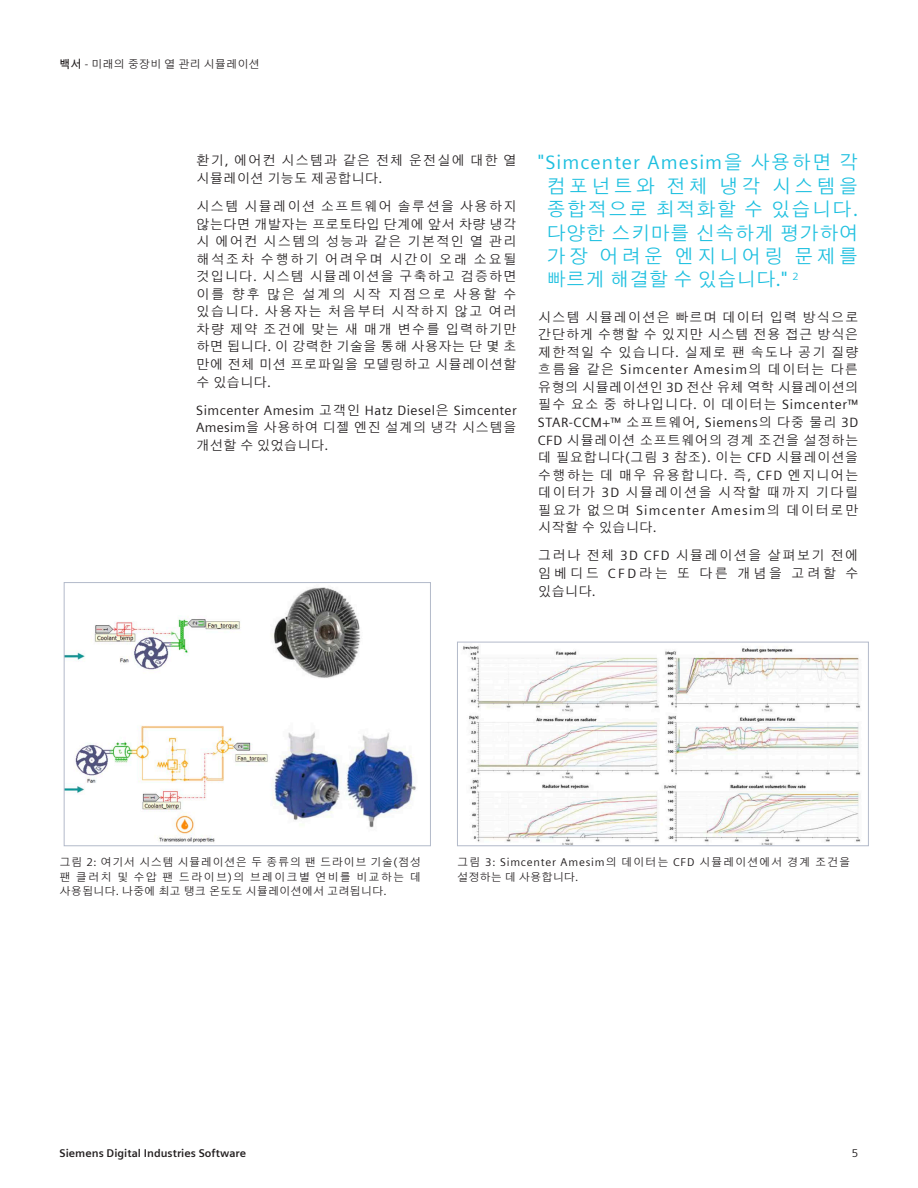
<style>
.page{position:relative;width:918px;height:1188px;background:#fff}
.page>*{position:absolute;margin:0;border:0;box-sizing:border-box;transform-origin:0 0}
.Quote_smaller_blue{font:19.5px/23.4px "Siemens Sans Global";letter-spacing:.05em;color:#1cbfdf;text-align:justify}
.Body_Copy_9pt_5mm{font:13.5px/17.5px "Siemens Sans Global";letter-spacing:.035em;color:#231f20;text-align:justify}
.Body_Copy_9pt_5mm-2{font:13.5px/17.5px "Siemens Sans Global";letter-spacing:.055em;color:#231f20}
.Caption_7_5pt_3_75mm{font:11.25px/14.7px "Siemens Sans Global";letter-spacing:.07em;color:#231f20}
.t1{font:700 11.25px "Siemens Sans Global";color:#231f20}
.Caption_7_5pt_3_75mm-2{font:11.25px "Siemens Sans Global";color:#231f20}
.s1{font-weight:700}
</style>
<div class="page">
<img style="left:463px;top:646px;width:398px;height:198px">
<div style="left:457px;top:642px;width:412px;height:204px;border:1px solid #b3baca"></div>
<img style="left:66px;top:587px;width:350px;height:256px">
<div style="left:64px;top:582px;width:367px;height:264px;border:1px solid #b3baca"></div>
<p class="Caption_7_5pt_3_75mm-2" style="left:60px;top:57px;width:202px"><span class="s1">백서</span> - 미래의 중장비 열 관리 시뮬레이션</p>
<p class="Body_Copy_9pt_5mm-2" style="left:196px;top:152px;width:322px">환기, 에어컨 시스템과 같은 전체 운전실에 대한 열 시뮬레이션 기능도 제공합니다.</p>
<p class="Body_Copy_9pt_5mm" style="left:196px;top:198px;width:322px">시스템 시뮬레이션 소프트웨어 솔루션을 사용하지 않는다면 개발자는 프로토타입 단계에 앞서 차량 냉각 시 에어컨 시스템의 성능과 같은 기본적인 열 관리 해석조차 수행하기 어려우며 시간이 오래 소요될 것입니다. 시스템 시뮬레이션을 구축하고 검증하면 이를 향후 많은 설계의 시작 지점으로 사용할 수 있습니다. 사용자는 처음부터 시작하지 않고 여러 차량 제약 조건에 맞는 새 매개 변수를 입력하기만 하면 됩니다. 이 강력한 기술을 통해 사용자는 단 몇 초 만에 전체 미션 프로파일을 모델링하고 시뮬레이션할 수 있습니다.</p>
<p class="Body_Copy_9pt_5mm" style="left:196px;top:401px;width:322px">Simcenter Amesim 고객인 Hatz Diesel은 Simcenter Amesim을 사용하여 디젤 엔진 설계의 냉각 시스템을 개선할 수 있었습니다.</p>
<p class="Quote_smaller_blue" style="left:546px;top:151px;width:314px;text-indent:-9px">"Simcenter Amesim을 사용하면 각 컴포넌트와 전체 냉각 시스템을 종합적으로 최적화할 수 있습니다. 다양한 스키마를 신속하게 평가하여 가장 어려운 엔지니어링 문제를 빠르게 해결할 수 있습니다." <sup>2</sup></p>
<p class="Body_Copy_9pt_5mm" style="left:538px;top:308px;width:322px">시스템 시뮬레이션은 빠르며 데이터 입력 방식으로 간단하게 수행할 수 있지만 시스템 전용 접근 방식은 제한적일 수 있습니다. 실제로 팬 속도나 공기 질량 흐름율 같은 Simcenter Amesim의 데이터는 다른 유형의 시뮬레이션인 3D 전산 유체 역학 시뮬레이션의 필수 요소 중 하나입니다. 이 데이터는 Simcenter™ STAR-CCM+™ 소프트웨어, Siemens의 다중 물리 3D CFD 시뮬레이션 소프트웨어의 경계 조건을 설정하는 데 필요합니다(그림 3 참조). 이는 CFD 시뮬레이션을 수행하는 데 매우 유용합니다. 즉, CFD 엔지니어는 데이터가 3D 시뮬레이션을 시작할 때까지 기다릴 필요가 없으며 Simcenter Amesim의 데이터로만 시작할 수 있습니다.</p>
<p class="Body_Copy_9pt_5mm" style="left:538px;top:547px;width:322px">그러나 전체 3D CFD 시뮬레이션을 살펴보기 전에 임베디드 CFD라는 또 다른 개념을 고려할 수 있습니다.</p>
<p class="Caption_7_5pt_3_75mm" style="left:60px;top:855px;width:363px;text-align:justify">그림 2: 여기서 시스템 시뮬레이션은 두 종류의 팬 드라이브 기술(점성 팬 클러치 및 수압 팬 드라이브)의 브레이크별 연비를 비교하는 데 사용됩니다. 나중에 최고 탱크 온도도 시뮬레이션에서 고려됩니다.</p>
<p class="Caption_7_5pt_3_75mm" style="left:457px;top:855px;width:395px">그림 3: Simcenter Amesim의 데이터는 CFD 시뮬레이션에서 경계 조건을 설정하는 데 사용합니다.</p>
<p class="t1" style="left:60px;top:1146px;width:188px">Siemens Digital Industries Software</p>
<p class="Caption_7_5pt_3_75mm" style="left:852px;top:1145px;width:8px">5</p>
</div>
